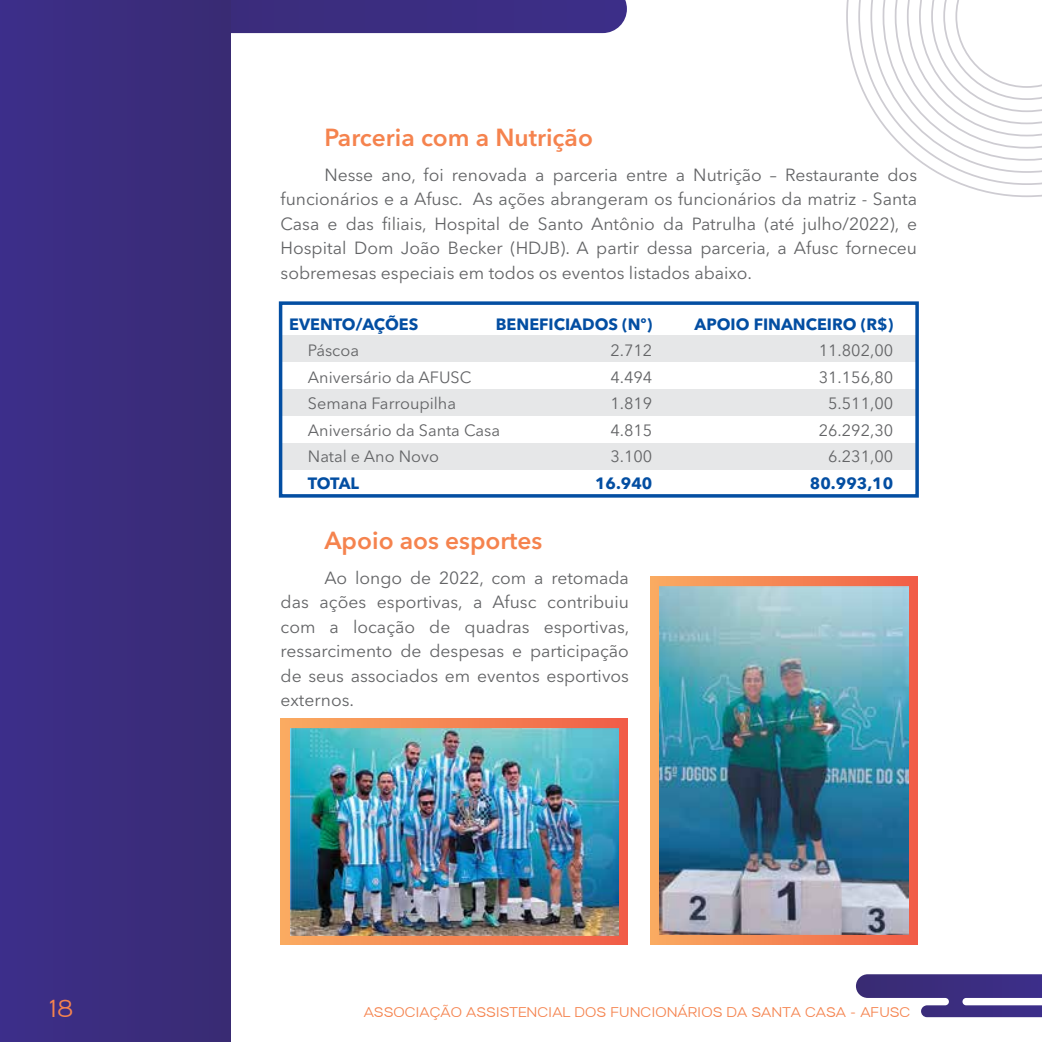
<style>
.page{position:relative;width:1042px;height:1042px;background:#fff}
.page>*{position:absolute;margin:0;border:0;box-sizing:border-box;transform-origin:0 0}
.t1{font:600 24.5px "Avenir Next LT Pro";color:#f5834e}
.t2{font:24.5px "Bronova";color:#f5834e}
.t3{font:17.5px/24.5px "Avenir Next LT Pro";color:#636466;text-align:justify}
.t4{font:16.28px/26.4px "Avenir Next LT Pro";color:#636466}
.t5{font:700 16.28px "Avenir Next LT Pro";color:#034ea2}
.t6{font:14px "Bronova";color:#f5834e}
</style>
<div class="page">
<svg style="left:281px;top:719px;width:347px;height:225px;background:#ef8456"></svg>
<svg style="left:650px;top:576px;width:268px;height:368px;background:#eb8458"></svg>
<div style="left:281px;top:389px;width:636px;height:27px;background:#e6e7e8"></div>
<div style="left:281px;top:443px;width:636px;height:26px;background:#e6e7e8"></div>
<div style="left:281px;top:335px;width:636px;height:27px;background:#e6e7e8"></div>
<div style="left:231px;top:0;width:396px;height:33px;background:#3b2d81"></div>
<div style="left:0;top:0;width:231px;height:1042px;background:#3b2d7e"></div>
<svg style="left:856px;top:974px;width:186px;height:43px"></svg>
<svg style="left:846px;top:0;width:196px;height:197px"></svg>
<div style="left:279px;top:301px;width:640px;height:197px;border:4px solid #034ea2"></div>
<img style="left:660px;top:586px;width:248px;height:349px">
<img style="left:290px;top:728px;width:328px;height:207px">
<h1 class="t1" style="left:324px;top:122px;width:270px">Parceria com a Nutrição</h1>
<p class="t3" style="left:281px;top:162px;width:638px;text-indent:44px">Nesse ano, foi renovada a parceria entre a Nutrição – Restaurante dos funcionários e a Afusc. As ações abrangeram os funcionários da matriz - Santa Casa e das filiais, Hospital de Santo Antônio da Patrulha (até julho/2022), e Hospital Dom João Becker (HDJB). A partir dessa parceria, a Afusc forneceu sobremesas especiais em todos os eventos listados abaixo.</p>
<p class="t5" style="left:289px;top:314px;width:131px">EVENTO/AÇÕES</p>
<p class="t4" style="left:308px;top:337px;width:194px">Páscoa<br>Aniversário da AFUSC<br>Semana Farroupilha<br>Aniversário da Santa Casa<br>Natal e Ano Novo</p>
<p class="t5" style="left:308px;top:473px;width:53px">TOTAL</p>
<p class="t5" style="left:496px;top:314px;width:158px">BENEFICIADOS (Nº)</p>
<p class="t4" style="left:610px;top:337px;width:43px;text-align:justify">2.712<br>4.494<br>1.819<br>4.815<br>3.100</p>
<p class="t5" style="left:595px;top:473px;width:59px">16.940</p>
<h1 class="t1" style="left:324px;top:525px;width:220px">Apoio aos esportes</h1>
<p class="t3" style="left:281px;top:565px;width:350px;text-indent:44px">Ao longo de 2022, com a retomada das ações esportivas, a Afusc contribuiu com a locação de quadras esportivas, ressarcimento de despesas e participação de seus associados em eventos esportivos externos.</p>
<p class="t5" style="left:694px;top:314px;width:200px">APOIO FINANCEIRO (R$)</p>
<p class="t4" style="left:819px;top:337px;width:76px;text-align:center">11.802,00<br>31.156,80<br>5.511,00<br>26.292,30<br>6.231,00</p>
<p class="t5" style="left:810px;top:473px;width:85px">80.993,10</p>
<h1 class="t2" style="left:50px;top:993px;width:26px">18</h1>
<p class="t6" style="left:364px;top:1003px;width:548px">ASSOCIAÇÃO ASSISTENCIAL DOS FUNCIONÁRIOS DA SANTA CASA - AFUSC</p>
</div>
